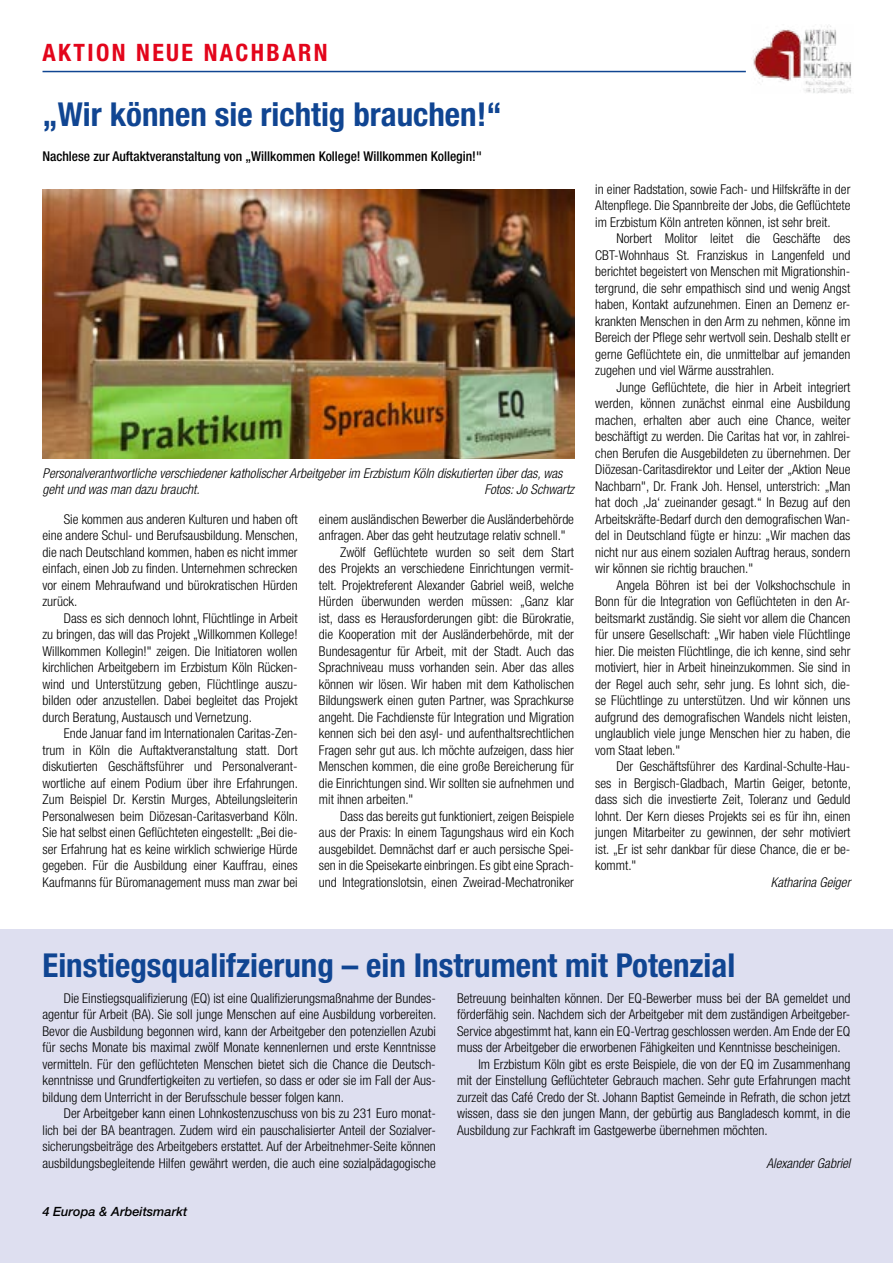
<style>
.page{position:relative;width:893px;height:1263px;background:#fff}
.page>*{position:absolute;margin:0;border:0;box-sizing:border-box;transform-origin:0 0}
.t1{font:700 condensed 33px "Helvetica Neue LT";color:#104592}
.t2{font:700 condensed 24px "Helvetica Neue LT";letter-spacing:.1em;color:#e3051b}
.t3{font:300 condensed 13.5px/16.5px "Helvetica Neue LT";color:#000;text-align:justify}
.t4{font:italic 300 condensed 13.5px/16.5px "Helvetica Neue LT";color:#000}
.t5{font:500 condensed 13.5px "Helvetica Neue LT";color:#000}
.t6{font:italic 500 12.75px "Helvetica Neue LT";color:#000}
</style>
<div class="page">
<div style="left:0;top:929px;width:893px;height:334px;background:#dedff0"></div>
<img style="left:753px;top:25px;width:98px;height:69px">
<img style="left:43px;top:189px;width:531px;height:269px">
<hr style="left:43px;top:71px;width:703px;height:1px;background:#104592">
<h2 class="t2" style="left:43px;top:38px;width:287px">AKTION NEUE NACHBARN</h2>
<h1 class="t1" style="left:43px;top:95px;width:461px">„Wir können sie richtig brauchen!“</h1>
<p class="t5" style="left:43px;top:148px;width:441px">Nachlese zur Auftaktveranstaltung von „Willkommen Kollege! Willkommen Kollegin!"</p>
<p class="t4" style="left:43px;top:465px;width:521px">Personalverantwortliche verschiedener katholischer Arbeitgeber im Erzbistum Köln diskutierten über das, was geht und was man dazu braucht.</p>
<p class="t4" style="left:484px;top:481px;width:91px">Fotos: Jo Schwartz</p>
<p class="t3" style="left:43px;top:511px;width:257px;text-indent:21px">Sie kommen aus anderen Kulturen und haben oft eine andere Schul- und Berufsausbildung. Menschen, die nach Deutschland kommen, haben es nicht immer einfach, einen Job zu finden. Unternehmen schrecken vor einem Mehraufwand und bürokratischen Hürden zurück.</p>
<p class="t3" style="left:43px;top:610px;width:257px;text-indent:21px">Dass es sich dennoch lohnt, Flüchtlinge in Arbeit zu bringen, das will das Projekt „Willkommen Kollege!<br>Willkommen Kollegin!" zeigen. Die Initiatoren wollen kirchlichen Arbeitgebern im Erzbistum Köln Rücken&shy;wind und Unterstützung geben, Flüchtlinge auszu&shy;bilden oder anzustellen. Dabei begleitet das Projekt durch Beratung, Austausch und Vernetzung.</p>
<p class="t3" style="left:43px;top:725px;width:257px;text-indent:21px">Ende Januar fand im Internationalen Caritas-Zen&shy;trum in Köln die Auftaktveranstaltung statt. Dort diskutierten Geschäftsführer und Personalverant&shy;wortliche auf einem Podium über ihre Erfahrungen.<br>Zum Beispiel Dr. Kerstin Murges, Abteilungsleiterin Personalwesen beim Diözesan-Caritasverband Köln.<br>Sie hat selbst einen Geflüchteten eingestellt: „Bei die&shy;ser Erfahrung hat es keine wirklich schwierige Hürde gegeben. Für die Ausbildung einer Kauffrau, eines Kaufmanns für Büromanagement muss man zwar bei</p>
<p class="t3" style="left:319px;top:511px;width:257px">einem ausländischen Bewerber die Ausländerbehörde</p>
<p class="t3" style="left:319px;top:527px;width:248px">anfragen. Aber das geht heutzutage relativ schnell."</p>
<p class="t3" style="left:340px;top:544px;width:235px">Zwölf Geflüchtete wurden so seit dem Start</p>
<p class="t3" style="left:319px;top:560px;width:257px">des Projekts an verschiedene Einrichtungen vermit-</p>
<p class="t3" style="left:319px;top:577px;width:257px">telt. Projektreferent Alexander Gabriel weiß, welche</p>
<p class="t3" style="left:319px;top:593px;width:257px">Hürden überwunden werden müssen: „Ganz klar</p>
<p class="t3" style="left:319px;top:610px;width:257px">ist, dass es Herausforderungen gibt: die Bürokratie,</p>
<p class="t3" style="left:319px;top:626px;width:257px">die Kooperation mit der Ausländerbehörde, mit der</p>
<p class="t3" style="left:319px;top:643px;width:257px">Bundesagentur für Arbeit, mit der Stadt. Auch das</p>
<p class="t3" style="left:319px;top:659px;width:257px">Sprachniveau muss vorhanden sein. Aber das alles</p>
<p class="t3" style="left:319px;top:676px;width:257px">können wir lösen. Wir haben mit dem Katholischen</p>
<p class="t3" style="left:319px;top:692px;width:257px">Bildungswerk einen guten Partner, was Sprachkurse</p>
<p class="t3" style="left:319px;top:709px;width:257px">angeht. Die Fachdienste für Integration und Migration</p>
<p class="t3" style="left:319px;top:725px;width:257px">kennen sich bei den asyl- und aufenthaltsrechtlichen</p>
<p class="t3" style="left:319px;top:742px;width:257px">Fragen sehr gut aus. Ich möchte aufzeigen, dass hier</p>
<p class="t3" style="left:319px;top:758px;width:257px">Menschen kommen, die eine große Bereicherung für</p>
<p class="t3" style="left:319px;top:775px;width:257px">die Einrichtungen sind. Wir sollten sie aufnehmen und</p>
<p class="t3" style="left:319px;top:791px;width:96px">mit ihnen arbeiten."</p>
<p class="t3" style="left:340px;top:808px;width:235px">Dass das bereits gut funktioniert, zeigen Beispiele</p>
<p class="t3" style="left:319px;top:824px;width:257px">aus der Praxis: In einem Tagungshaus wird ein Koch</p>
<p class="t3" style="left:319px;top:841px;width:257px">ausgebildet. Demnächst darf er auch persische Spei-</p>
<p class="t3" style="left:319px;top:857px;width:257px">sen in die Speisekarte einbringen. Es gibt eine Sprach-</p>
<p class="t3" style="left:319px;top:874px;width:257px">und Integrationslotsin, einen Zweirad-Mechatroniker</p>
<p class="t3" style="left:595px;top:181px;width:257px">in einer Radstation, sowie Fach- und Hilfskräfte in der Altenpflege. Die Spannbreite der Jobs, die Geflüchtete im Erzbistum Köln antreten können, ist sehr breit.</p>
<p class="t3" style="left:595px;top:230px;width:257px;text-indent:21px">Norbert Molitor leitet die Geschäfte des CBT-Wohnhaus St. Franziskus in Langenfeld und berichtet begeistert von Menschen mit Migrationshin&shy;tergrund, die sehr empathisch sind und wenig Angst haben, Kontakt aufzunehmen. Einen an Demenz er&shy;krankten Menschen in den Arm zu nehmen, könne im Bereich der Pflege sehr wertvoll sein. Deshalb stellt er gerne Geflüchtete ein, die unmittelbar auf jemanden zugehen und viel Wärme ausstrahlen.</p>
<p class="t3" style="left:595px;top:379px;width:257px;text-indent:21px">Junge Geflüchtete, die hier in Arbeit integriert werden, können zunächst einmal eine Ausbildung machen, erhalten aber auch eine Chance, weiter beschäftigt zu werden. Die Caritas hat vor, in zahlrei&shy;chen Berufen die Ausgebildeten zu übernehmen. Der Diözesan-Caritasdirektor und Leiter der „Aktion Neue Nachbarn", Dr. Frank Joh. Hensel, unterstrich: „Man hat doch ,Ja‘ zueinander gesagt.“ In Bezug auf den Arbeitskräfte-Bedarf durch den demografischen Wan&shy;del in Deutschland fügte er hinzu: „Wir machen das nicht nur aus einem sozialen Auftrag heraus, sondern wir können sie richtig brauchen."</p>
<p class="t3" style="left:595px;top:577px;width:257px;text-indent:21px">Angela Böhren ist bei der Volkshochschule in Bonn für die Integration von Geflüchteten in den Ar&shy;beitsmarkt zuständig. Sie sieht vor allem die Chancen für unsere Gesellschaft: „Wir haben viele Flüchtlinge hier. Die meisten Flüchtlinge, die ich kenne, sind sehr motiviert, hier in Arbeit hineinzukommen. Sie sind in der Regel auch sehr, sehr jung. Es lohnt sich, die&shy;se Flüchtlinge zu unterstützen. Und wir können uns aufgrund des demografischen Wandels nicht leisten, unglaublich viele junge Menschen hier zu haben, die vom Staat leben."</p>
<p class="t3" style="left:595px;top:758px;width:257px;text-indent:21px">Der Geschäftsführer des Kardinal-Schulte-Hau&shy;ses in Bergisch-Gladbach, Martin Geiger, betonte, dass sich die investierte Zeit, Toleranz und Geduld lohnt. Der Kern dieses Projekts sei es für ihn, einen jungen Mitarbeiter zu gewinnen, der sehr motiviert ist. „Er ist sehr dankbar für diese Chance, die er be&shy;kommt."</p>
<p class="t4" style="left:771px;top:874px;width:81px">Katharina Geiger</p>
<h1 class="t1" style="left:43px;top:945px;width:694px">Einstiegsqualifzierung – ein Instrument mit Potenzial</h1>
<p class="t3" style="left:43px;top:989px;width:395px;text-indent:21px">Die Einstiegsqualifizierung (EQ) ist eine Qualifizierungsmaßnahme der Bundes&shy;agentur für Arbeit (BA). Sie soll junge Menschen auf eine Ausbildung vorbereiten.<br>Bevor die Ausbildung begonnen wird, kann der Arbeitgeber den potenziellen Azubi für sechs Monate bis maximal zwölf Monate kennenlernen und erste Kenntnisse vermitteln. Für den geflüchteten Menschen bietet sich die Chance die Deutsch&shy;kenntnisse und Grundfertigkeiten zu vertiefen, so dass er oder sie im Fall der Aus&shy;bildung dem Unterricht in der Berufsschule besser folgen kann.</p>
<p class="t3" style="left:43px;top:1105px;width:395px;text-indent:21px">Der Arbeitgeber kann einen Lohnkostenzuschuss von bis zu 231 Euro monat&shy;lich bei der BA beantragen. Zudem wird ein pauschalisierter Anteil der Sozialver&shy;sicherungsbeiträge des Arbeitgebers erstattet. Auf der Arbeitnehmer-Seite können ausbildungsbegleitende Hilfen gewährt werden, die auch eine sozialpädagogische</p>
<p class="t3" style="left:457px;top:989px;width:395px">Betreuung beinhalten können. Der EQ-Bewerber muss bei der BA gemeldet und</p>
<p class="t3" style="left:457px;top:1006px;width:395px">förderfähig sein. Nachdem sich der Arbeitgeber mit dem zuständigen Arbeitgeber-</p>
<p class="t3" style="left:457px;top:1022px;width:395px">Service abgestimmt hat, kann ein EQ-Vertrag geschlossen werden. Am Ende der EQ</p>
<p class="t3" style="left:457px;top:1039px;width:385px">muss der Arbeitgeber die erworbenen Fähigkeiten und Kenntnisse bescheinigen.</p>
<p class="t3" style="left:478px;top:1055px;width:374px">Im Erzbistum Köln gibt es erste Beispiele, die von der EQ im Zusammenhang</p>
<p class="t3" style="left:457px;top:1072px;width:395px">mit der Einstellung Geflüchteter Gebrauch machen. Sehr gute Erfahrungen macht</p>
<p class="t3" style="left:457px;top:1088px;width:395px">zurzeit das Café Credo der St. Johann Baptist Gemeinde in Refrath, die schon jetzt</p>
<p class="t3" style="left:457px;top:1105px;width:395px">wissen, dass sie den jungen Mann, der gebürtig aus Bangladesch kommt, in die</p>
<p class="t3" style="left:457px;top:1121px;width:312px">Ausbildung zur Fachkraft im Gastgewerbe übernehmen möchten.</p>
<p class="t4" style="left:766px;top:1154px;width:85px">Alexander Gabriel</p>
<p class="t6" style="left:43px;top:1203px;width:146px">4 Europa &amp; Arbeitsmarkt</p>
</div>
